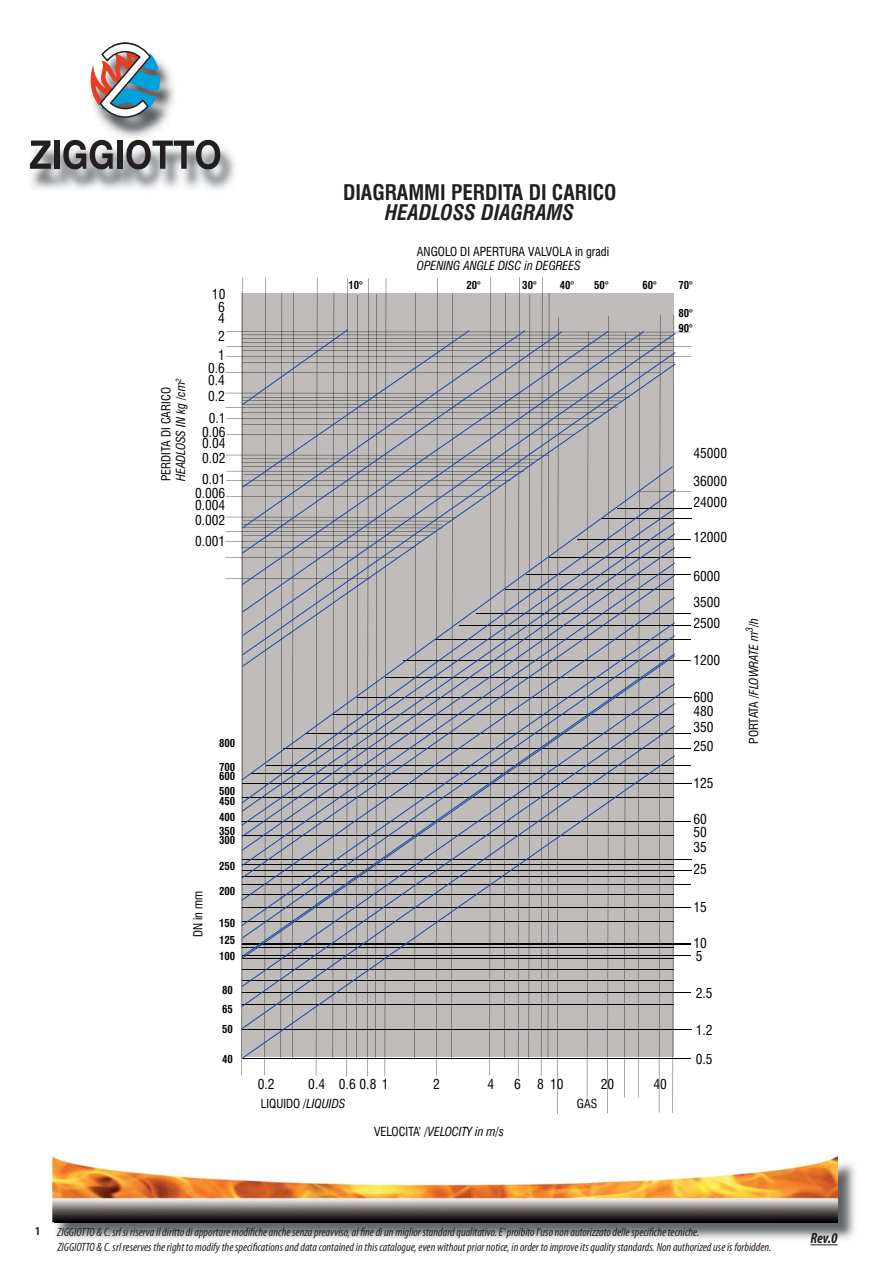
<style>
.page{position:relative;width:894px;height:1263px;background:#fff}
.page>*{position:absolute;margin:0;border:0;box-sizing:border-box;transform-origin:0 0}
.t1{font:700 condensed 21px "Swiss 721 BT";color:#231f20}
.t2{font:italic 700 condensed 21px "Swiss 721 BT";color:#231f20}
.t3{font:italic 700 condensed 15px "Myriad Pro";color:#231f20}
.t4{font:condensed 13.5px "Swiss 721 BT";color:#000}
.t5{font:italic condensed 12.15px "Swiss 721 BT";color:#000}
.t6{font:condensed 12.15px/14.5px "Swiss 721 BT";color:#000}
.t7{font:italic condensed 12px/14.4px "Myriad Pro";color:#231f20}
.t8{font:700 condensed 12px "Myriad Pro";color:#231f20}
.t9{font:700 condensed 10.8px "Swiss 721 BT";color:#000}
.s1{font-style:italic}
.s2{font-style:normal}
</style>
<div class="page">
<div style="left:241px;top:294px;width:432px;height:763px;background:#c0bcbc"></div>
<hr style="left:242px;top:870px;width:450px;height:1px;background:#000">
<hr style="left:242px;top:859px;width:450px;height:1px;background:#000">
<hr style="left:225px;top:578px;width:145px;height:1px;background:#000">
<hr style="left:225px;top:557px;width:173px;height:1px;background:#000">
<hr style="left:225px;top:541px;width:197px;height:1px;background:#000">
<hr style="left:226px;top:531px;width:210px;height:1px;background:#000">
<hr style="left:226px;top:517px;width:230px;height:1px;background:#000">
<hr style="left:226px;top:496px;width:260px;height:1px;background:#000">
<hr style="left:226px;top:480px;width:285px;height:1px;background:#000">
<hr style="left:227px;top:471px;width:297px;height:1px;background:#000">
<hr style="left:225px;top:455px;width:324px;height:1px;background:#000">
<hr style="left:226px;top:434px;width:349px;height:1px;background:#000">
<hr style="left:226px;top:418px;width:373px;height:1px;background:#000">
<hr style="left:225px;top:407px;width:393px;height:1px;background:#000">
<hr style="left:225px;top:393px;width:404px;height:1px;background:#000">
<hr style="left:225px;top:372px;width:436px;height:1px;background:#000">
<hr style="left:226px;top:356px;width:465px;height:1px;background:#000">
<hr style="left:226px;top:346px;width:466px;height:1px;background:#000">
<hr style="left:226px;top:332px;width:465px;height:1px;background:#000">
<svg style="left:490px;top:277px;width:1px;height:53px"></svg>
<svg style="left:504px;top:293px;width:2px;height:37px"></svg>
<svg style="left:518px;top:293px;width:1px;height:784px"></svg>
<svg style="left:529px;top:294px;width:1px;height:37px"></svg>
<svg style="left:541px;top:293px;width:1px;height:783px"></svg>
<svg style="left:548px;top:293px;width:1px;height:38px"></svg>
<svg style="left:557px;top:1059px;width:1px;height:55px"></svg>
<svg style="left:587px;top:1059px;width:1px;height:39px"></svg>
<svg style="left:608px;top:316px;width:1px;height:15px"></svg>
<svg style="left:624px;top:1059px;width:1px;height:38px"></svg>
<svg style="left:638px;top:315px;width:53px;height:798px"></svg>
<svg style="left:470px;top:1029px;width:205px;height:30px"></svg>
<svg style="left:489px;top:1007px;width:186px;height:22px"></svg>
<svg style="left:470px;top:987px;width:205px;height:20px"></svg>
<svg style="left:470px;top:959px;width:205px;height:28px"></svg>
<svg style="left:470px;top:926px;width:205px;height:33px"></svg>
<svg style="left:470px;top:901px;width:205px;height:25px"></svg>
<svg style="left:470px;top:878px;width:205px;height:23px"></svg>
<svg style="left:470px;top:851px;width:205px;height:15px"></svg>
<svg style="left:470px;top:837px;width:205px;height:14px"></svg>
<svg style="left:470px;top:812px;width:205px;height:14px"></svg>
<svg style="left:470px;top:667px;width:206px;height:136px"></svg>
<svg style="left:470px;top:667px;width:203px;height:113px"></svg>
<svg style="left:470px;top:636px;width:206px;height:19px"></svg>
<svg style="left:470px;top:333px;width:206px;height:303px"></svg>
<svg style="left:470px;top:331px;width:174px;height:281px"></svg>
<svg style="left:470px;top:331px;width:138px;height:254px"></svg>
<svg style="left:470px;top:331px;width:92px;height:223px"></svg>
<svg style="left:470px;top:330px;width:55px;height:198px"></svg>
<svg style="left:242px;top:277px;width:228px;height:799px"></svg>
<img style="left:29px;top:61px;width:206px;height:129px">
<svg style="left:91px;top:42px;width:69px;height:77px"></svg>
<svg style="left:30px;top:141px;width:21px;height:28px"></svg>
<div style="left:54px;top:141px;width:6px;height:28px;background:#231f20"></div>
<svg style="left:63px;top:140px;width:50px;height:29px"></svg>
<div style="left:117px;top:141px;width:6px;height:28px;background:#231f20"></div>
<svg style="left:126px;top:140px;width:94px;height:29px;background:#808082"></svg>
<img style="left:54px;top:1158px;width:801px;height:88px">
<img style="left:52px;top:1171px;width:2px;height:51px">
<img style="left:54px;top:1158px;width:783px;height:64px">
<svg style="left:810px;top:1244px;width:28px;height:1px"></svg>
<h1 class="t1" style="left:343px;top:185px;width:275px">DIAGRAMMI PERDITA DI CARICO</h1>
<h1 class="t2" style="left:385px;top:204px;width:191px">HEADLOSS DIAGRAMS</h1>
<p class="t4" style="left:212px;top:289px;width:15px">10</p>
<p class="t4" style="left:218px;top:302px;width:8px">6</p>
<p class="t4" style="left:218px;top:313px;width:8px">4</p>
<p class="t4" style="left:218px;top:331px;width:8px">2</p>
<p class="t6" style="left:160px;top:481px;width:104px;rotate:-90deg">PERDITA DI CARICO<br><span class="s1">HEADLOSS IN kg /cm</span><sup>2</sup></p>
<p class="t4" style="left:218px;top:350px;width:8px">1</p>
<p class="t4" style="left:208px;top:363px;width:18px">0.6</p>
<p class="t4" style="left:208px;top:375px;width:18px">0.4</p>
<p class="t4" style="left:208px;top:391px;width:18px">0.2</p>
<p class="t4" style="left:209px;top:412px;width:18px">0.1</p>
<p class="t4" style="left:202px;top:427px;width:25px">0.06</p>
<p class="t4" style="left:202px;top:438px;width:25px">0.04</p>
<p class="t4" style="left:202px;top:453px;width:25px">0.02</p>
<p class="t4" style="left:202px;top:474px;width:25px">0.01</p>
<p class="t4" style="left:195px;top:487px;width:32px">0.006</p>
<p class="t4" style="left:195px;top:500px;width:32px">0.004</p>
<p class="t4" style="left:195px;top:515px;width:32px">0.002</p>
<p class="t4" style="left:195px;top:536px;width:32px">0.001</p>
<p class="t9" style="left:219px;top:739px;width:18px">800</p>
<p class="t9" style="left:219px;top:763px;width:18px">700</p>
<p class="t9" style="left:219px;top:772px;width:18px">600</p>
<p class="t9" style="left:219px;top:787px;width:18px">500</p>
<p class="t9" style="left:219px;top:797px;width:18px">450</p>
<p class="t9" style="left:219px;top:812px;width:18px">400</p>
<p class="t9" style="left:219px;top:827px;width:18px">350</p>
<p class="t9" style="left:219px;top:836px;width:18px">300</p>
<p class="t9" style="left:219px;top:861px;width:18px">250</p>
<p class="t6" style="left:192px;top:937px;width:48px;rotate:-90deg">DN in mm</p>
<p class="t9" style="left:219px;top:887px;width:18px">200</p>
<p class="t9" style="left:219px;top:919px;width:18px">150</p>
<p class="t9" style="left:219px;top:936px;width:18px">125</p>
<p class="t9" style="left:219px;top:952px;width:18px">100</p>
<p class="t9" style="left:222px;top:986px;width:12px">80</p>
<p class="t9" style="left:222px;top:1005px;width:12px">65</p>
<p class="t9" style="left:222px;top:1025px;width:12px">50</p>
<p class="t9" style="left:222px;top:1054px;width:12px">40</p>
<p class="t6" style="left:417px;top:245px;width:194px">ANGOLO DI APERTURA VALVOLA in gradi</p>
<p class="t5" style="left:417px;top:259px;width:165px">OPENING ANGLE DISC in DEGREES</p>
<p class="t9" style="left:349px;top:281px;width:16px">10°</p>
<p class="t9" style="left:466px;top:281px;width:16px">20°</p>
<p class="t9" style="left:594px;top:281px;width:16px">50°</p>
<p class="t9" style="left:522px;top:281px;width:16px">30°</p>
<p class="t9" style="left:678px;top:281px;width:16px">70°</p>
<p class="t9" style="left:560px;top:281px;width:16px">40°</p>
<p class="t9" style="left:642px;top:281px;width:16px">60°</p>
<p class="t9" style="left:678px;top:309px;width:16px">80°</p>
<p class="t9" style="left:678px;top:324px;width:16px">90°</p>
<p class="t4" style="left:258px;top:1079px;width:18px">0.2</p>
<p class="t4" style="left:308px;top:1079px;width:82px">0.4 0.6 0.8 1</p>
<p class="t4" style="left:433px;top:1079px;width:8px">2</p>
<p class="t4" style="left:487px;top:1079px;width:8px">4</p>
<p class="t4" style="left:514px;top:1079px;width:51px">6 810</p>
<p class="t4" style="left:601px;top:1079px;width:15px">20</p>
<p class="t4" style="left:654px;top:1079px;width:15px">40</p>
<p class="t5" style="left:261px;top:1097px;width:86px"><span class="s2">LIQUIDO</span> /LIQUIDS</p>
<p class="t6" style="left:577px;top:1097px;width:22px">GAS</p>
<p class="t5" style="left:374px;top:1125px;width:132px"><span class="s2">VELOCITA’</span> /VELOCITY in m/s</p>
<p class="t4" style="left:693px;top:448px;width:35px">45000</p>
<p class="t4" style="left:693px;top:476px;width:35px">36000</p>
<p class="t4" style="left:693px;top:496px;width:35px">24000</p>
<p class="t4" style="left:693px;top:532px;width:35px">12000</p>
<p class="t4" style="left:693px;top:571px;width:28px">6000</p>
<p class="t4" style="left:693px;top:597px;width:28px">3500</p>
<p class="t4" style="left:693px;top:617px;width:28px">2500</p>
<p class="t4" style="left:693px;top:655px;width:28px">1200</p>
<p class="t4" style="left:693px;top:692px;width:22px">600</p>
<p class="t4" style="left:693px;top:706px;width:22px">480</p>
<p class="t4" style="left:693px;top:722px;width:22px">350</p>
<p class="t4" style="left:693px;top:741px;width:22px">250</p>
<p class="t4" style="left:693px;top:778px;width:22px">125</p>
<p class="t4" style="left:693px;top:814px;width:15px">60</p>
<p class="t4" style="left:693px;top:827px;width:15px">50</p>
<p class="t4" style="left:693px;top:842px;width:15px">35</p>
<p class="t4" style="left:693px;top:864px;width:15px">25</p>
<p class="t4" style="left:693px;top:901px;width:15px">15</p>
<p class="t4" style="left:693px;top:938px;width:15px">10</p>
<p class="t4" style="left:696px;top:951px;width:8px">5</p>
<p class="t4" style="left:696px;top:988px;width:18px">2.5</p>
<p class="t4" style="left:696px;top:1025px;width:18px">1.2</p>
<p class="t4" style="left:696px;top:1054px;width:18px">0.5</p>
<p class="t5" style="left:747px;top:744px;width:127px;rotate:-90deg"><span class="s2">PORTATA</span> /FLOWRATE m<sup>3</sup>/h</p>
<p class="t8" style="left:35px;top:1224px;width:7px">1</p>
<p class="t7" style="left:57px;top:1226px;width:716px">ZIGGIOTTO &amp; C. srl si riserva il diritto di apportare modifiche anche senza preavviso, al fine di un miglior standard qualitativo. E’ proibito l’uso non autorizzato delle specifiche tecniche.<br>ZIGGIOTTO &amp; C. srl reserves the right to modify the specifications and data contained in this catalogue, even without prior notice, in order to improve its quality standards. Non authorized use is forbidden.</p>
<p class="t3" style="left:810px;top:1229px;width:29px">Rev.0</p>
</div>
